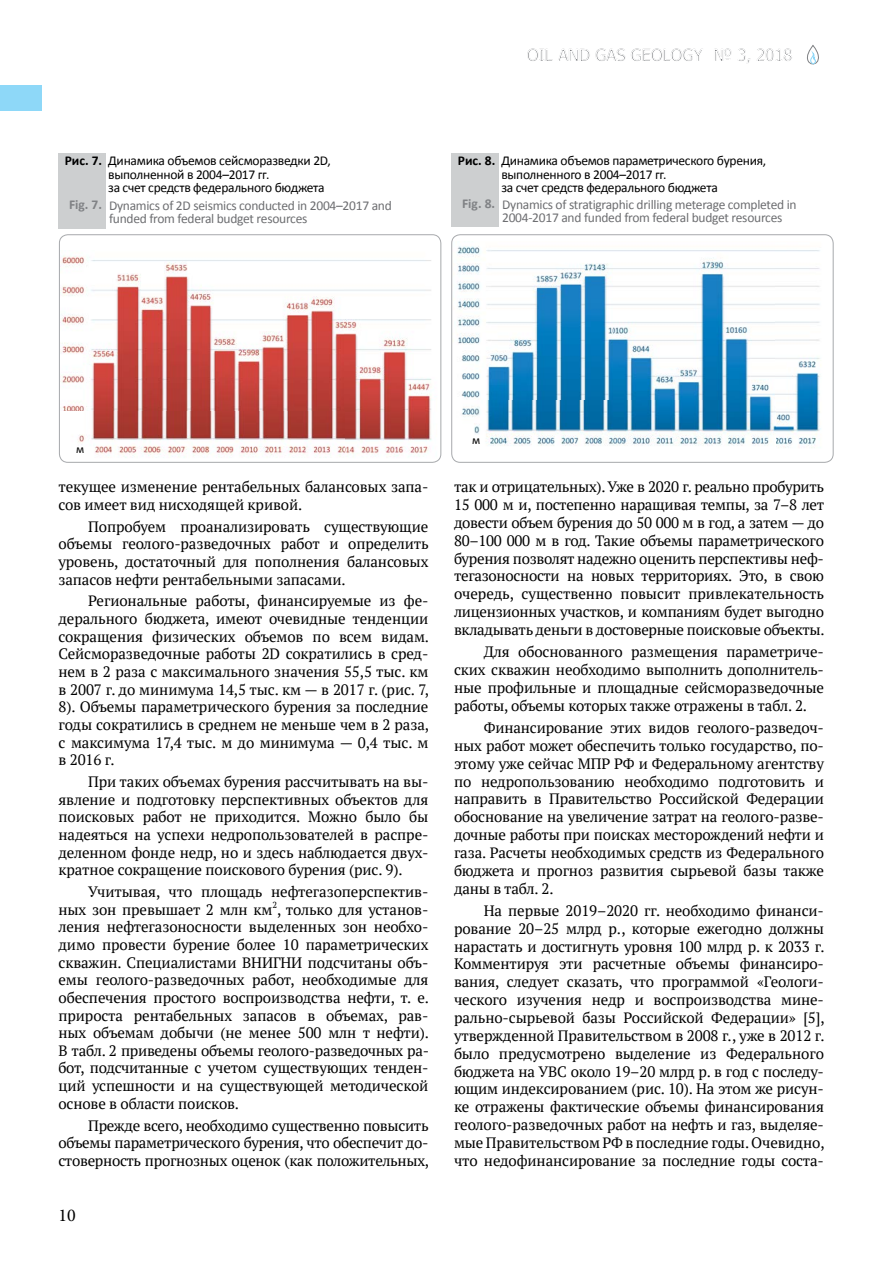
<style>
.page{position:relative;width:890px;height:1264px;background:#fff}
.page>*{position:absolute;margin:0;border:0;box-sizing:border-box;transform-origin:0 0}
.t1{font:18px "Minion Pro";color:#000}
.t2{font:16.5px "Tahoma";color:#808285}
.t3{font:15px/17.9px "PT Serif";letter-spacing:-.01em;color:#000;text-align:justify}
.t4{font:13.5px/13.5px "Calibri";letter-spacing:-.02em;color:#000}
.t5{font:13.5px/13.5px "Calibri";letter-spacing:-.02em;color:#6d6e71}
.t6{font:700 13.5px "Calibri";color:#808285}
.t7{font:12px "Calibri";color:#000}
.t8{font:8.7px "PT Serif";color:#000}
.s1{font-weight:700}
</style>
<div class="page">
<svg style="left:807px;top:45px;width:12px;height:20px"></svg>
<div style="left:0;top:85px;width:41px;height:25px;background:#8ed8f8"></div>
<img style="left:457px;top:246px;width:364px;height:202px">
<img style="left:61px;top:256px;width:378px;height:207px">
<div style="left:451px;top:153px;width:47px;height:74px;background:#cdcfd0"></div>
<div style="left:58px;top:153px;width:47px;height:75px;background:#cdcfd0"></div>
<div style="left:451px;top:234px;width:382px;height:228px;border:1px solid #a7a9ac;border-radius:9px"></div>
<div style="left:59px;top:234px;width:382px;height:228px;border:1px solid #a7a9ac;border-radius:9px"></div>
<p class="t4" style="left:65px;top:154px;width:268px"><span class="s1">Рис. 7.</span> Динамика объемов сейсморазведки 2D,</p>
<p class="t6" style="left:69px;top:196px;width:35px">Fig. 7.</p>
<p class="t4" style="left:108px;top:168px;width:218px">выполненной в 2004–2017 гг.<br>за счет средств федерального бюджета</p>
<p class="t5" style="left:109px;top:199px;width:284px">Dynamics of 2D seismics conducted in 2004–2017 and funded from federal budget resources</p>
<p class="t2" style="left:527px;top:44px;width:267px">OIL AND GAS GEOLOGY № 3, 2018</p>
<p class="t4" style="left:458px;top:154px;width:310px"><span class="s1">Рис. 8.</span> Динамика объемов параметрического бурения,</p>
<p class="t6" style="left:462px;top:195px;width:35px">Fig. 8.</p>
<p class="t4" style="left:501px;top:168px;width:218px">выполненного в 2004–2017 гг.<br>за счет средств федерального бюджета</p>
<p class="t5" style="left:502px;top:197px;width:296px">Dynamics of stratigraphic drilling meterage completed in<br>2004-2017 and funded from federal budget resources</p>
<p class="t7" style="left:76px;top:441px;width:10px">м</p>
<p class="t3" style="left:58px;top:477px;width:371px">текущее изменение рентабельных балансовых запа&shy;сов имеет вид нисходящей кривой.</p>
<p class="t3" style="left:58px;top:517px;width:372px;text-indent:30px">Попробуем проанализировать существующие объемы геолого-разведочных работ и определить уровень, достаточный для пополнения балансовых запасов нефти рентабельными запасами.</p>
<p class="t3" style="left:58px;top:592px;width:372px;text-indent:30px">Региональные работы, финансируемые из фе&shy;дерального бюджета, имеют очевидные тенденции сокращения физических объемов по всем видам.<br>Сейсморазведочные работы 2D сократились в сред&shy;нем в 2 раза с максимального значения 55,5 тыс. км в 2007 г. до минимума 14,5 тыс. км — в 2017 г. (рис. 7, 8). Объемы параметрического бурения за последние годы сократились в среднем не меньше чем в 2 раза, с максимума 17,4 тыс. м до минимума — 0,4 тыс. м в 2016 г.</p>
<p class="t3" style="left:58px;top:772px;width:371px;text-indent:30px">При таких объемах бурения рассчитывать на вы&shy;явление и подготовку перспективных объектов для поисковых работ не приходится. Можно было бы надеяться на успехи недропользователей в распре&shy;деленном фонде недр, но и здесь наблюдается двух&shy;кратное сокращение поискового бурения (рис. 9).</p>
<p class="t3" style="left:58px;top:882px;width:371px;text-align:right">Учитывая, что площадь нефтегазоперспектив&shy;ных зон превышает 2 млн км , только для установ-</p>
<p class="t8" style="left:272px;top:899px;width:6px">2</p>
<p class="t3" style="left:58px;top:917px;width:372px">ления нефтегазоносности выделенных зон необхо&shy;димо провести бурение более 10 параметрических скважин. Специалистами ВНИГНИ подсчитаны объ&shy;емы геолого-разведочных работ, необходимые для обеспечения простого воспроизводства нефти, т. е. прироста рентабельных запасов в объемах, рав&shy;ных объемам добычи (не менее 500 млн т нефти).<br>В табл. 2 приведены объемы геолого-разведочных ра&shy;бот, под считанные с учетом существующих тенден&shy;ций успешности и на существующей методической основе в области поисков.</p>
<p class="t3" style="left:58px;top:1115px;width:372px;text-indent:30px">Прежде всего, необходимо существенно повысить объемы параметрического бурения, что обеспечит до&shy;стоверность прогнозных оценок (как положительных,</p>
<p class="t1" style="left:58px;top:1203px;width:19px">10</p>
<p class="t7" style="left:472px;top:432px;width:10px">м</p>
<p class="t3" style="left:454px;top:477px;width:372px">так и отрицательных). Уже в 2020 г. реально пробурить 15 000 м и, постепенно наращивая темпы, за 7–8 лет довести объем бурения до 50 000 м в год, а затем — до 80–100 000 м в год. Такие объемы параметрического бурения позволят надежно оценить перспективы неф&shy;тегазоносности на новых территориях. Это, в свою очередь, существенно повысит привлекательность лицен зионных участков, и компаниям будет выгодно вкладывать деньги в достоверные поисковые объекты.</p>
<p class="t3" style="left:454px;top:642px;width:371px;text-indent:30px">Для обоснованного размещения параметриче&shy;ских скважин необходимо выполнить дополнитель&shy;ные профильные и площадные сейсморазведочные работы, объемы которых также отражены в табл. 2.</p>
<p class="t3" style="left:454px;top:718px;width:371px;text-indent:30px">Финансирование этих видов геолого-разведоч&shy;ных работ может обеспечить только государство, по&shy;этому уже сейчас МПР РФ и Федеральному агентству по недропользованию необходимо подготовить и направить в Правительство Российской Федерации обоснование на увеличение затрат на геолого-разве&shy;дочные работы при поисках месторождений нефти и газа. Расчеты необходимых средств из Федерального бюджета и прогноз развития сырьевой базы также даны в табл. 2.</p>
<p class="t3" style="left:454px;top:901px;width:372px;text-indent:30px">На первые 2019–2020 гг. необходимо финанси&shy;рование 20–25 млрд р., которые ежегодно должны нарастать и достигнуть уровня 100 млрд р. к 2033 г.<br>Комментируя эти расчетные объемы финансиро&shy;вания, следует сказать, что программой «Геологи&shy;ческого изучения недр и воспроизводства мине&shy;рально-сырьевой базы Российской Федерации» [5], утвержденной Правительством в 2008 г., уже в 2012 г. было предусмотрено выделение из Федерального бюджета на УВС около 19–20 млрд р. в год с последу&shy;ющим индексированием (рис. 10). На этом же рисун&shy;ке отражены фактические объемы финансирования гео лого-разведочных работ на нефть и газ, выделяе&shy;мые Правительством РФ в последние годы. Очевидно, что недофинансирование за последние годы соста-</p>
</div>
